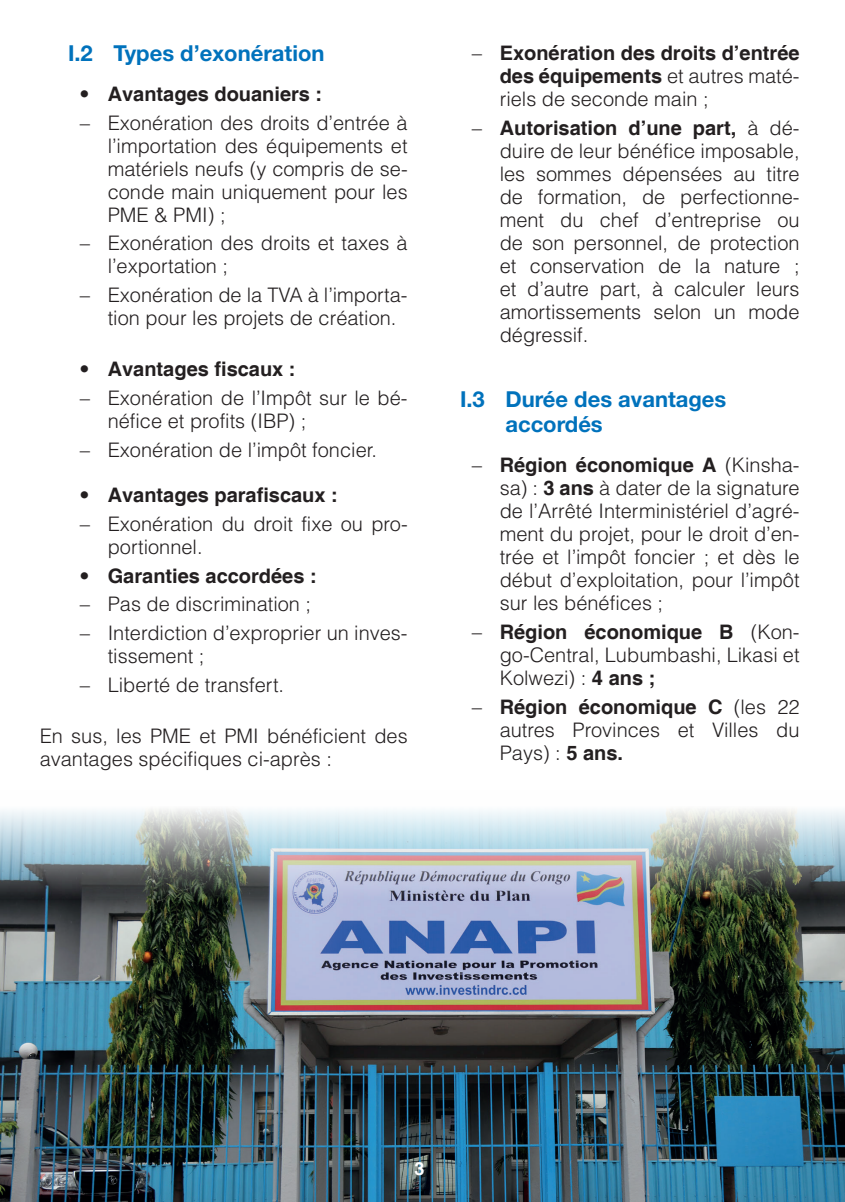
<style>
.page{position:relative;width:845px;height:1202px;background:#fff}
.page>*{position:absolute;margin:0;border:0;box-sizing:border-box;transform-origin:0 0}
.t1{font:700 22px/25.2px "Helvetica Neue LT Std";color:#0072bc}
.t2{font:300 20px/23px "Helvetica";color:#231f20}
.t3{font:700 20px/23px "Helvetica";color:#231f20;text-align:justify}
.t4{font:700 18px "Helvetica";color:#fff}
.s1{font-weight:700}
.s2{font-weight:300}
</style>
<div class="page">
<hr style="left:0;top:0;width:1px;height:1202px;background:#253f8e">
<img style="left:0;top:791px;width:845px;height:411px">
<p class="t1" style="left:68px;top:40px;width:258px">I.2 Types d’exonération</p>
<p class="t2" style="left:79px;top:79px;width:330px;line-height:28.6px">• <span class="s1">Avantages douaniers :<br></span>− Exonération des droits d’entrée à</p>
<p class="t2" style="left:108px;top:134px;width:301px;text-align:justify">l’importation des équipements et matériels neufs (y compris de se&shy;conde main uniquement pour les PME &amp; PMI) ;</p>
<p class="t2" style="left:108px;top:231px;width:301px;text-indent:-28px">− Exonération des droits et taxes à l’exportation ;</p>
<p class="t2" style="left:108px;top:283px;width:301px;text-indent:-28px">− Exonération de la TVA à l’importa&shy;tion pour les projets de création.</p>
<p class="t2" style="left:79px;top:354px;width:330px;line-height:28.6px">• <span class="s1">Avantages fiscaux :<br></span>− Exonération de l’Impôt sur le bé-</p>
<p class="t2" style="left:79px;top:406px;width:299px;line-height:28.6px;text-indent:28px">néfice et profits (IBP) ;<br>− Exonération de l’impôt foncier.</p>
<p class="t2" style="left:79px;top:480px;width:330px;line-height:28.6px">• <span class="s1">Avantages parafiscaux :<br></span>− Exonération du droit fixe ou pro-</p>
<p class="t2" style="left:108px;top:535px;width:96px">portionnel.</p>
<p class="t2" style="left:79px;top:561px;width:330px;line-height:28.6px">• <span class="s1">Garanties accordées :<br></span>− Pas de discrimination ;<br>− Interdiction d’exproprier un inves-</p>
<p class="t2" style="left:79px;top:641px;width:206px;line-height:28.6px;text-indent:28px">tissement ;<br>− Liberté de transfert.</p>
<p class="t2" style="left:40px;top:724px;width:369px">En sus, les PME et PMI bénéficient des avantages spécifiques ci-après :</p>
<p class="t3" style="left:500px;top:43px;width:301px;text-indent:-28px">− Exonération des droits d’entrée des équipements <span class="s2">et autres maté&shy;riels de seconde main ;</span></p>
<p class="t2" style="left:500px;top:116px;width:301px;text-align:justify;text-indent:-28px">− <span class="s1">Autorisation d’une part,</span> à dé&shy;duire de leur bénéfice imposable, les sommes dépensées au titre de formation, de perfectionne&shy;ment du chef d’entreprise ou de son personnel, de protection et conservation de la nature ; et d’autre part, à calculer leurs amortissements selon un mode dégressif.</p>
<p class="t1" style="left:505px;top:386px;width:222px;text-indent:-45px">I.3 Durée des avantages accordés</p>
<p class="t2" style="left:500px;top:453px;width:301px;text-align:justify;text-indent:-28px">− <span class="s1">Région économique A</span> (Kinsha&shy;sa) : <span class="s1">3 ans</span> à dater de la signature de l’Arrêté Interministériel d’agré&shy;ment du projet, pour le droit d’en&shy;trée et l’impôt foncier ; et dès le début d’exploitation, pour l’impôt sur les bénéfices ;</p>
<p class="t2" style="left:500px;top:620px;width:301px;text-align:justify;text-indent:-28px">− <span class="s1">Région économique B</span> (Kon&shy;go-Central, Lubumbashi, Likasi et Kolwezi) : <span class="s1">4 ans ;</span></p>
<p class="t2" style="left:500px;top:694px;width:301px;text-align:justify;text-indent:-28px">− <span class="s1">Région économique C</span> (les 22 autres Provinces et Villes du Pays) : <span class="s1">5 ans.</span></p>
<p class="t4" style="left:415px;top:1158px;width:12px">3</p>
</div>
